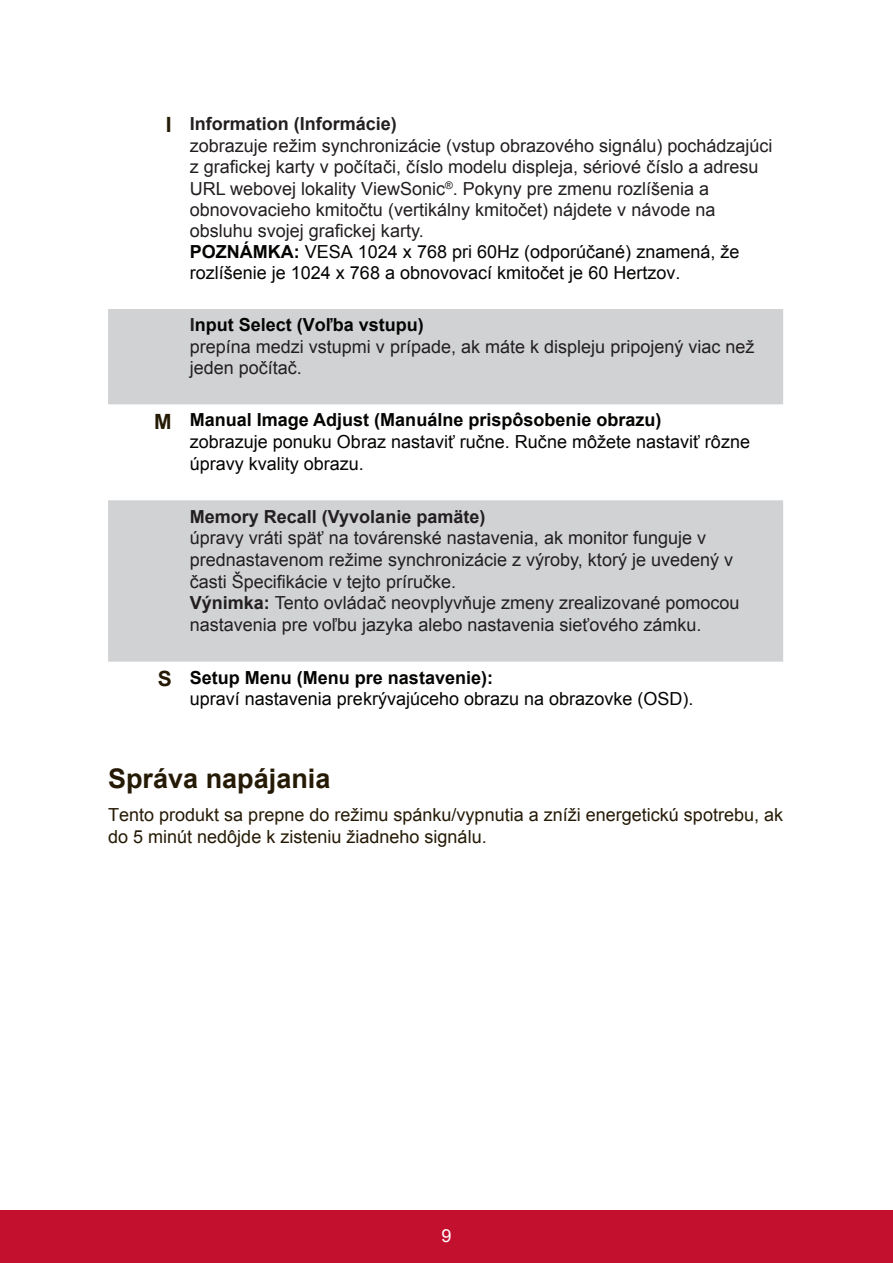
<style>
.page{position:relative;width:893px;height:1263px;background:#fff}
.page>*{position:absolute;margin:0;border:0;box-sizing:border-box;transform-origin:0 0}
.t1{font:700 27px "Arial";color:#251a05}
.t2{font:18px/21.3px "Arial";color:#231f20}
.t3{font:18px/21.6px "Arial";color:#040503}
.t4{font:18px/21.6px "Arial";color:#251a05}
.t5{font:700 18px "Arial";color:#231f20}
.t6{font:18px "Arial";color:#fff}
.s1{font-weight:700;font-size:21px;color:#251a05}
.s2{font-weight:700}
.s3{font-weight:700;color:#040503}
.s4{color:#040503}
</style>
<div class="page">
<div style="left:0;top:1210px;width:892px;height:53px;background:#c3102f"></div>
<svg style="left:108px;top:309px;width:674px;height:352px;fill:#d1d2d4"></svg>
<p class="t2" style="left:190px;top:113px;width:584px;text-indent:-24px"><span class="s1">I</span> <span class="s2">Information (Informácie)<br></span>zobrazuje režim synchronizácie (vstup obrazového signálu) pochádzajúci z grafickej karty v počítači, číslo modelu displeja, sériové číslo a adresu URL webovej lokality ViewSonic<sup>®</sup>. Pokyny pre zmenu rozlíšenia a obnovovacieho kmitočtu (vertikálny kmitočet) nájdete v návode na obsluhu svojej grafickej karty.<br><span class="s3">POZNÁMKA:</span> <span class="s4">VESA 1024 x 768 pri 60Hz (odporúčané) znamená, že rozlíšenie je 1024 x 768 a obnovovací kmitočet je 60 Hertzov.</span></p>
<p class="t2" style="left:190px;top:314px;width:566px"><span class="s2">I</span><span class="s3">nput Select (Voľba vstupu)<br></span>prepína medzi vstupmi v prípade, ak máte k displeju pripojený viac než jeden počítač.</p>
<p class="t3" style="left:190px;top:409px;width:561px;text-indent:-35px"><span class="s1">M</span> <span class="s2">Manual Image Adjust (Manuálne prispôsobenie obrazu)<br></span>zobrazuje ponuku Obraz nastaviť ručne. Ručne môžete nastaviť rôzne úpravy kvality obrazu.</p>
<p class="t5" style="left:190px;top:504px;width:297px">Memory Recall (Vyvolanie pamäte)</p>
<p class="t2" style="left:190px;top:527px;width:551px">úpravy vráti späť na továrenské nastavenia, ak monitor funguje v prednastavenom režime synchronizácie z výroby, ktorý je uvedený v časti Špecifikácie v tejto príručke.<br><span class="s2">Výnimka:</span> Tento ovládač neovplyvňuje zmeny zrealizované pomocou nastavenia pre voľbu jazyka alebo nastavenia sieťového zámku.</p>
<p class="t3" style="left:190px;top:667px;width:505px;text-indent:-32px"><span class="s1">S</span> <span class="s2">Setup Menu (Menu pre nastavenie):<br></span>upraví nastavenia prekrývajúceho obrazu na obrazovke (OSD).</p>
<h1 class="t1" style="left:108px;top:760px;width:224px">Správa napájania</h1>
<p class="t4" style="left:108px;top:804px;width:676px">Tento produkt sa prepne do režimu spánku/vypnutia a zníži energetickú spotrebu, ak do 5 minút nedôjde k zisteniu žiadneho signálu.</p>
<p class="t6" style="left:441px;top:1223px;width:12px">9</p>
</div>
